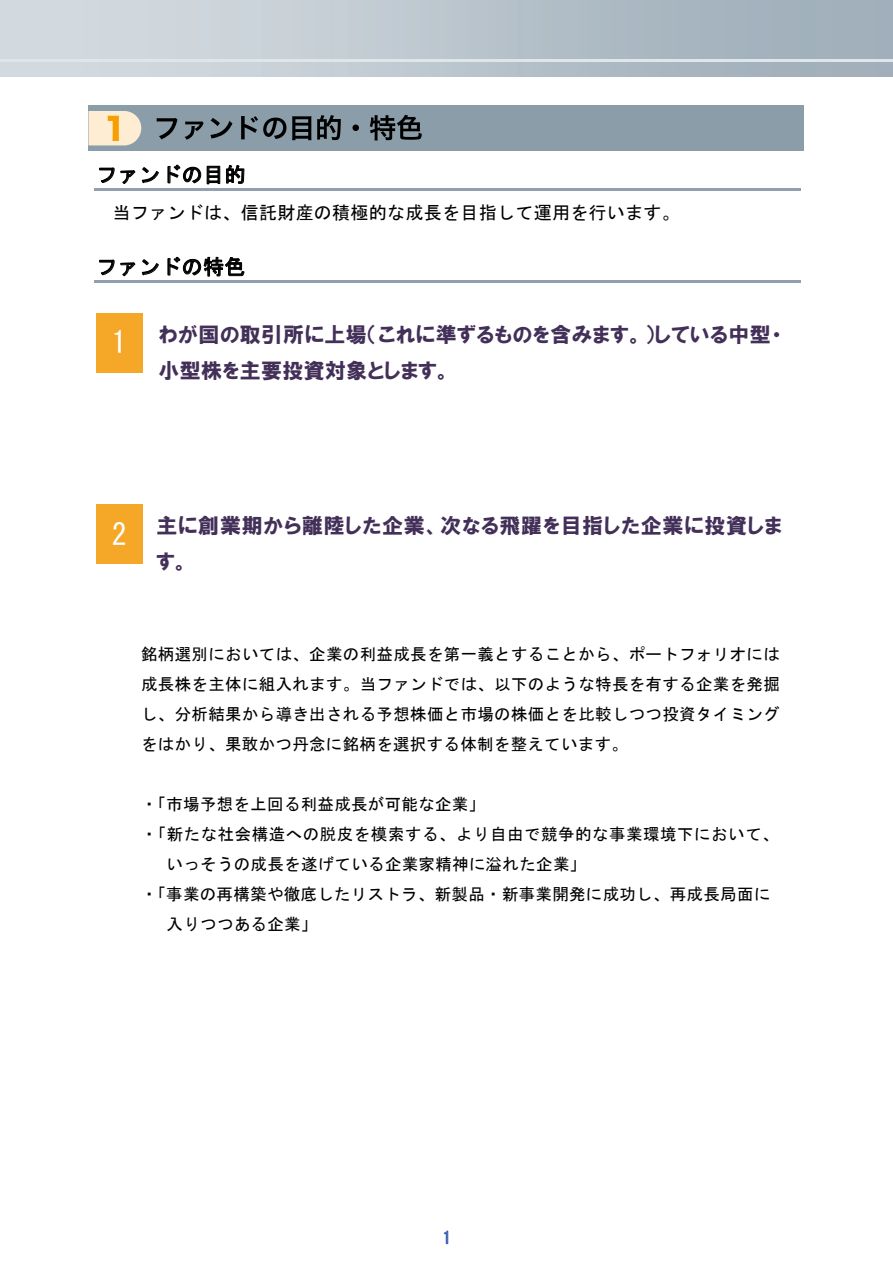
<style>
.page{position:relative;width:893px;height:1263px;background:#fff}
.page>*{position:absolute;margin:0;border:0;box-sizing:border-box;transform-origin:0 0}
.t1{font:21px/36px "HGP Soei Kakugothic UB";letter-spacing:.03em;color:#433059}
.t2{font:21px "MS Gothic";letter-spacing:.02em;color:#000}
.t3{font:18px "MS Gothic";letter-spacing:.015em;color:#000}
.t4{font:16.5px/30px "MS Gothic";letter-spacing:.02em;color:#000;text-align:justify}
.t5{font:16.5px "MS Gothic";color:#3c62ad}
.s1{font-family:"MS Gothic";font-size:30px;color:#fff}
</style>
<div class="page">
<hr style="left:0;top:60px;width:893px;height:2px;background:#dfe6ea">
<div style="left:88px;top:106px;width:716px;height:45px;background:#8a9da9"></div>
<svg style="left:157px;top:118px;width:21px;height:21px"></svg>
<svg style="left:185px;top:121px;width:19px;height:19px"></svg>
<svg style="left:211px;top:118px;width:21px;height:21px"></svg>
<svg style="left:241px;top:116px;width:45px;height:23px"></svg>
<svg style="left:292px;top:116px;width:19px;height:24px"></svg>
<svg style="left:317px;top:115px;width:24px;height:25px"></svg>
<div style="left:352px;top:125px;width:7px;height:6px;background:#000;border-radius:50%"></div>
<svg style="left:370px;top:115px;width:52px;height:25px"></svg>
<svg style="left:88px;top:111px;width:53px;height:34px;background:#f4dfba"></svg>
<hr style="left:94px;top:188px;width:706px;height:3px;background:#919fb0">
<hr style="left:94px;top:281px;width:706px;height:2px;background:#919fb0">
<div style="left:96px;top:313px;width:47px;height:59px;background:#f5a727"></div>
<div style="left:96px;top:504px;width:47px;height:60px;background:#f5a727"></div>
<p class="t2" style="left:96px;top:164px;width:151px">ファンドの目的</p>
<p class="t3" style="left:113px;top:203px;width:569px">当ファンドは、信託財産の積極的な成長を目指して運用を行います。</p>
<p class="t2" style="left:96px;top:256px;width:151px">ファンドの特色</p>
<p class="t1" style="left:159px;top:316px;width:625px;text-indent:-47px"><span class="s1">1</span> わが国の取引所に上場（これに準ずるものを含みます。）している中型・小型株を主要投資対象とします。</p>
<p class="t1" style="left:157px;top:507px;width:627px;text-indent:-45px"><span class="s1">2</span> 主に創業期から離陸した企業、次なる飛躍を目指した企業に投資します。</p>
<p class="t4" style="left:141px;top:639px;width:640px">銘柄選別においては、企業の利益成長を第一義とすることから、ポートフォリオには成長株を主体に組入れます。当ファンドでは、以下のような特長を有する企業を発掘し、分析結果から導き出される予想株価と市場の株価とを比較しつつ投資タイミングをはかり、果敢かつ丹念に銘柄を選択する体制を整えています。</p>
<p class="t4" style="left:141px;top:789px;width:346px">・「市場予想を上回る利益成長が可能な企業」</p>
<p class="t4" style="left:141px;top:819px;width:639px">・「新たな社会構造への脱皮を模索する、より自由で競争的な事業環境下において、</p>
<p class="t4" style="left:167px;top:849px;width:421px">いっそうの成長を遂げている企業家精神に溢れた企業」</p>
<p class="t4" style="left:141px;top:879px;width:631px">・「事業の再構築や徹底したリストラ、新製品・新事業開発に成功し、再成長局面に</p>
<p class="t4" style="left:167px;top:909px;width:152px">入りつつある企業」</p>
<p class="t5" style="left:443px;top:1229px;width:10px">1</p>
</div>
